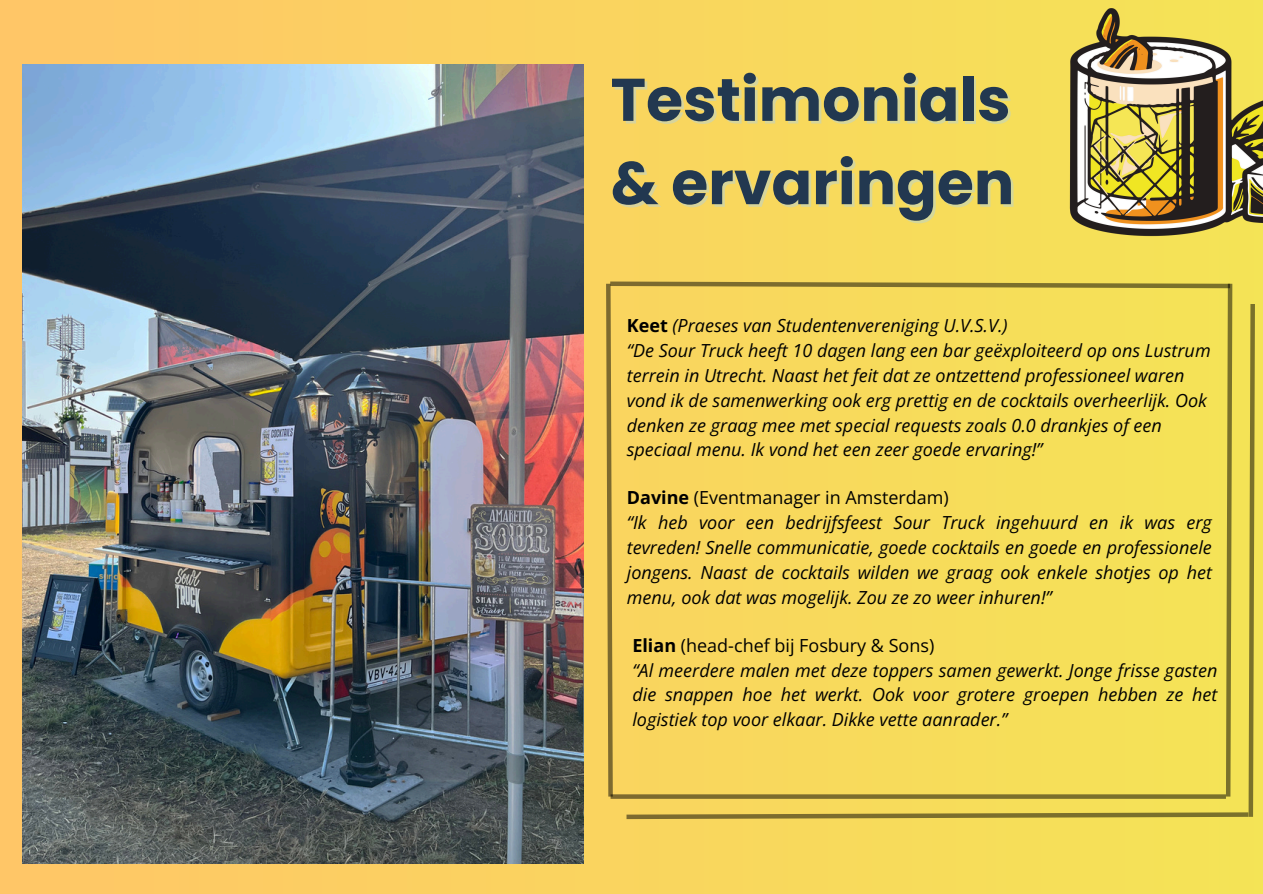
<style>
.page{position:relative;width:1263px;height:894px;background:#fff}
.page>*{position:absolute;margin:0;border:0;box-sizing:border-box;transform-origin:0 0}
.t1{font:700 60px "Poppins";color:#223850}
.t2{font:italic 18px/24.8px "Open Sans";color:#000;text-align:justify}
.t3{font:18px "Open Sans";color:#000}
.s1{font-weight:700;font-style:normal}
.s2{font-weight:700}
</style>
<div class="page">
<div style="left:0;top:0;width:1263px;height:893px;background:linear-gradient(to right,#fcc56a,#f5e455)"></div>
<img style="left:23px;top:65px;width:560px;height:798px">
<div style="left:606px;top:280px;width:649px;height:539px;background:#f7db5a"></div>
<img style="left:1012px;top:0;width:251px;height:262px">
<p class="t1" style="left:611px;top:58px;width:401px">Testimonials</p>
<p class="t1" style="left:611px;top:141px;width:405px">&amp; ervaringen</p>
<h1 class="t2" style="left:627px;top:313px;width:382px"><span class="s1">Keet</span> (Praeses van Studentenvereniging U.V.S.V.)</h1>
<p class="t2" style="left:627px;top:338px;width:585px;text-align:left">“De Sour Truck heeft 10 dagen lang een bar geëxploiteerd op ons Lustrum terrein in Utrecht. Naast het feit dat ze ontzettend professioneel waren vond ik de samenwerking ook erg prettig en de cocktails overheerlijk. Ook denken ze graag mee met special requests zoals 0.0 drankjes of een speciaal menu. Ik vond het een zeer goede ervaring!”</p>
<p class="t3" style="left:627px;top:485px;width:324px"><span class="s2">Davine</span> (Eventmanager in Amsterdam)</p>
<p class="t2" style="left:627px;top:509px;width:587px">“Ik heb voor een bedrijfsfeest Sour Truck ingehuurd en ik was erg tevreden! Snelle communicatie, goede cocktails en goede en professionele jongens. Naast de cocktails wilden we graag ook enkele shotjes op het menu, ook dat was mogelijk. Zou ze zo weer inhuren!”</p>
<p class="t3" style="left:632px;top:632px;width:303px"><span class="s2">Elian</span> (head-chef bij Fosbury &amp; Sons)</p>
<p class="t2" style="left:632px;top:657px;width:587px">“Al meerdere malen met deze toppers samen gewerkt. Jonge frisse gasten die snappen hoe het werkt. Ook voor grotere groepen hebben ze het logistiek top voor elkaar. Dikke vette aanrader.”</p>
</div>
